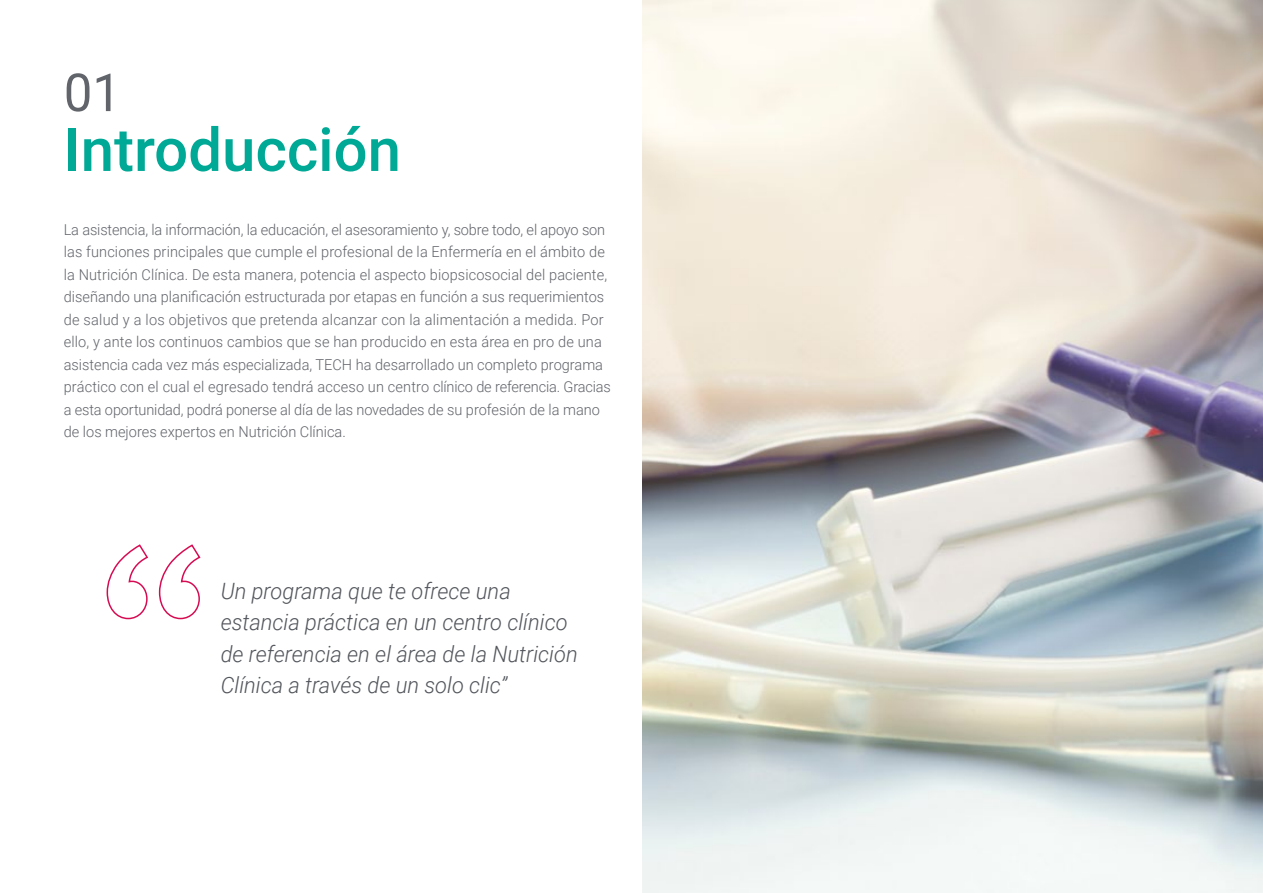
<style>
.page{position:relative;width:1263px;height:893px;background:#fff}
.page>*{position:absolute;margin:0;border:0;box-sizing:border-box;transform-origin:0 0}
.t1{font:500 60px "Roboto";color:#00a996}
.t2{font:52.5px "Roboto";color:#61646a}
.t3{font:italic 300 22.5px/31.5px "Roboto";color:#52555b}
.t4{font:300 15px/22.5px "Roboto";color:#61646a}
</style>
<div class="page">
<img style="left:642px;top:0;width:621px;height:893px">
<svg style="left:106px;top:544px;width:95px;height:76px"></svg>
<h2 class="t2" style="left:64px;top:56px;width:59px">01</h2>
<h1 class="t1" style="left:64px;top:108px;width:339px">Introducción</h1>
<p class="t4" style="left:64px;top:217px;width:549px">La asistencia, la información, la educación, el asesoramiento y, sobre todo, el apoyo son las funciones principales que cumple el profesional de la Enfermería en el ámbito de la Nutrición Clínica. De esta manera, potencia el aspecto biopsicosocial del paciente, diseñando una planificación estructurada por etapas en función a sus requerimientos de salud y a los objetivos que pretenda alcanzar con la alimentación a medida. Por ello, y ante los continuos cambios que se han producido en esta área en pro de una asistencia cada vez más especializada, TECH ha desarrollado un completo programa práctico con el cual el egresado tendrá acceso un centro clínico de referencia. Gracias a esta oportunidad, podrá ponerse al día de las novedades de su profesión de la mano de los mejores expertos en Nutrición Clínica.</p>
<h3 class="t3" style="left:221px;top:574px;width:359px">Un programa que te ofrece una estancia práctica en un centro clínico de referencia en el área de la Nutrición Clínica a través de un solo clic”</h3>
</div>
